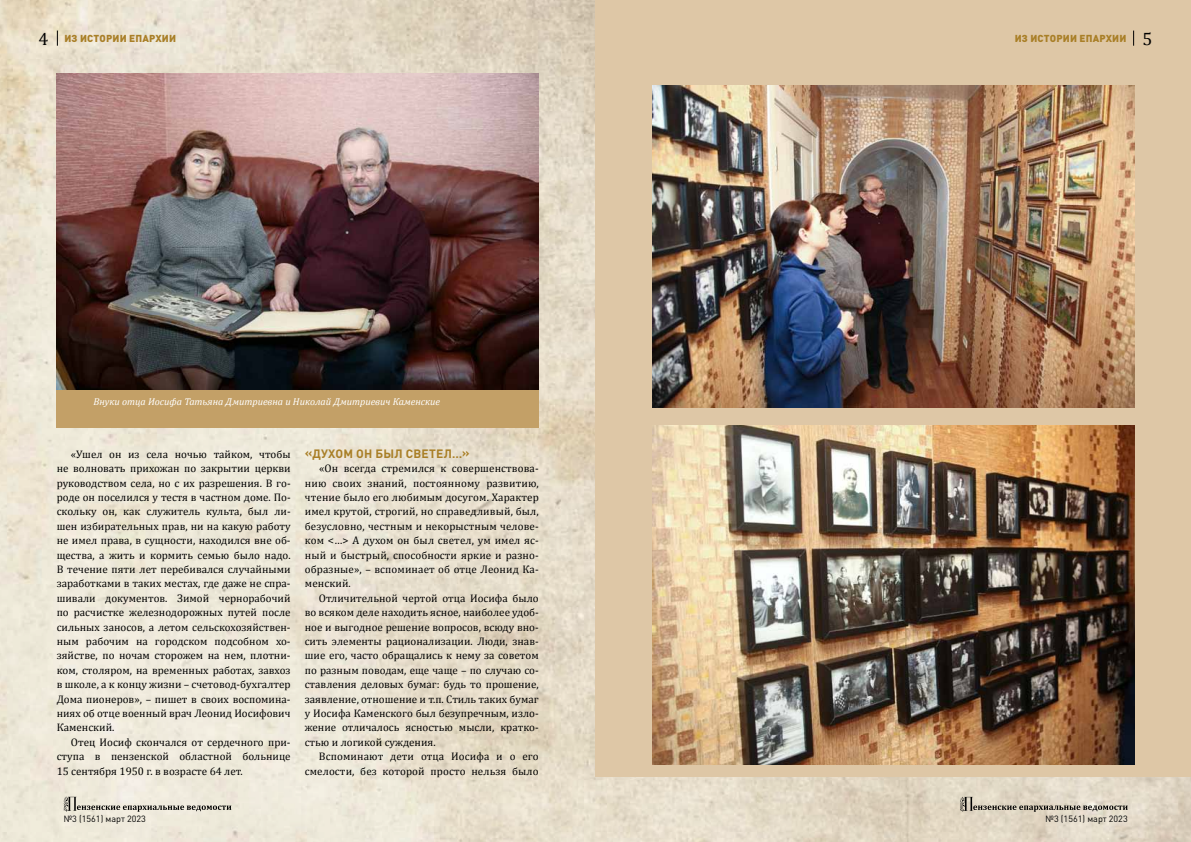
<style>
.page{position:relative;width:1191px;height:842px;background:#fff}
.page>*{position:absolute;margin:0;border:0;box-sizing:border-box;transform-origin:0 0}
.t1{font:18px "Cambria";color:#000}
.t2{font:700 12px "DIN Pro";letter-spacing:.06em;color:#a97f27}
.t3{font:11px/14.4px "Cambria";color:#000;text-align:justify}
.t4{font:italic 10px "Cambria";color:#fff}
.t5{font:900 10px "DIN Pro";letter-spacing:.02em;color:#a97f27}
.t6{font:9px "DIN Pro";color:#000}
.s1{font-family:"Cambria";font-weight:400;font-size:18px;color:#000}
</style>
<div class="page">
<img style="left:0;top:0;width:1191px;height:842px">
<div style="left:595px;top:0;width:596px;height:777px;background:#dec7a6"></div>
<img style="left:652px;top:86px;width:482px;height:321px">
<img style="left:57px;top:74px;width:482px;height:316px">
<div style="left:57px;top:390px;width:482px;height:38px;background:#c3a067"></div>
<img style="left:652px;top:425px;width:482px;height:340px">
<svg style="left:64px;top:797px;width:167px;height:15px;background:#c9c5b9"></svg>
<svg style="left:57px;top:31px;width:1px;height:15px"></svg>
<svg style="left:960px;top:797px;width:167px;height:15px;background:#beb6a7"></svg>
<svg style="left:1133px;top:31px;width:1px;height:15px"></svg>
<p class="t5" style="left:38px;top:29px;width:131px"><span class="s1">4</span> Из истории епархии</p>
<p class="t4" style="left:94px;top:395px;width:348px">Внуки отца Иосифа Татьяна Дмитриевна и Николай Дмитриевич Каменские</p>
<p class="t3" style="left:57px;top:447px;width:235px;text-indent:14px">«Ушел он из села ночью тайком, чтобы не волновать прихожан по закрытии церкви руководством села, но с их разрешения. В го&shy;роде он поселился у тестя в частном доме. По&shy;скольку он, как служитель культа, был ли&shy;шен избирательных прав, ни на какую работу не имел права, в сущности, находился вне об&shy;щества, а жить и кормить семью было надо.<br>В течение пяти лет перебивался случайными заработками в таких местах, где даже не спра&shy;шивали документов. Зимой чернорабочий по расчистке железнодорожных путей после сильных заносов, а летом сельскохозяйствен&shy;ным рабочим на городском подсобном хо&shy;зяйстве, по ночам сторожем на нем, плотни&shy;ком, столяром, на временных работах, завхоз в школе, а к концу жизни – счетовод-бухгалтер Дома пионеров», – пишет в своих воспомина&shy;ниях об отце военный врач Леонид Иосифович Каменский.</p>
<p class="t3" style="left:57px;top:735px;width:235px;text-indent:14px">Отец Иосиф скончался от сердечного при&shy;ступа в пензенской областной больнице 15 сентября 1950 г. в возрасте 64 лет.</p>
<p class="t2" style="left:305px;top:443px;width:166px">«Духом он был светел…»</p>
<p class="t3" style="left:305px;top:461px;width:235px;text-indent:14px">«Он всегда стремился к совершенствова&shy;нию своих знаний, постоянному развитию, чтение было его любимым досугом. Характер имел крутой, строгий, но справедливый, был, безусловно, честным и некорыстным челове&shy;ком &lt;…&gt; А духом он был светел, ум имел яс&shy;ный и быстрый, способности яркие и разно&shy;образные», – вспоминает об отце Леонид Ка&shy;менский.</p>
<p class="t3" style="left:305px;top:591px;width:235px;text-indent:14px">Отличительной чертой отца Иосифа было во всяком деле находить ясное, наиболее удоб&shy;ное и выгодное решение вопросов, всюду вно&shy;сить элементы рационализации. Люди, знав&shy;шие его, часто обращались к нему за советом по разным поводам, еще чаще – по случаю со&shy;ставления деловых бумаг: будь то прошение, заявление, отношение и т.п. Стиль таких бумаг у Иосифа Каменского был безупречным, изло&shy;жение отличалось ясностью мысли, кратко&shy;стью и логикой суждения.</p>
<p class="t3" style="left:305px;top:749px;width:235px;text-align:right">Вспоминают дети отца Иосифа и о его смелости, без которой просто нельзя было</p>
<p class="t6" style="left:64px;top:811px;width:84px">№3 (1561) март 2023</p>
<p class="t5" style="left:1014px;top:29px;width:105px">Из истории епархии</p>
<h1 class="t1" style="left:1142px;top:28px;width:11px">5</h1>
<p class="t6" style="left:1045px;top:811px;width:84px">№3 (1561) март 2023</p>
</div>
